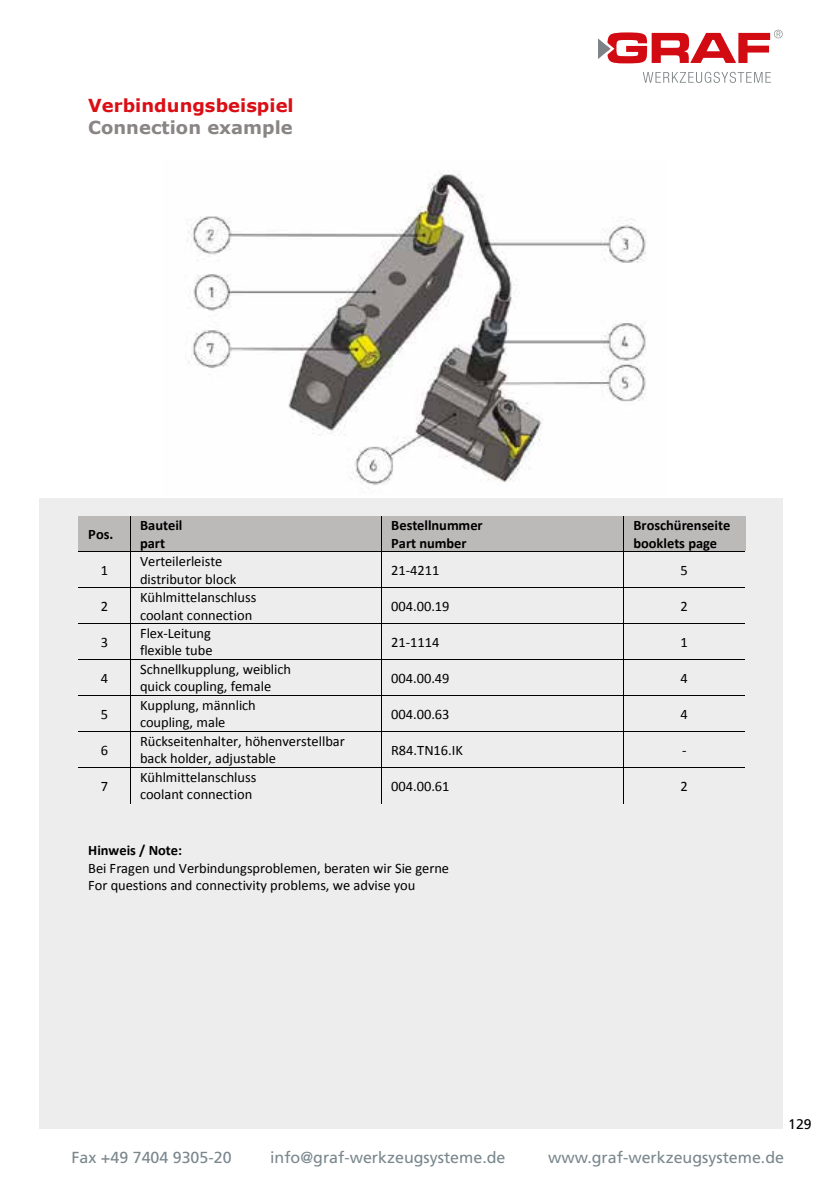
<style>
.page{position:relative;width:840px;height:1191px;background:#fff}
.page>*{position:absolute;margin:0;border:0;box-sizing:border-box;transform-origin:0 0}
.t1{font:700 17.8px "Verdana";color:#da0e15}
.t2{font:700 17.8px "Verdana";color:#898584}
.t3{font:16px "Frutiger";color:#7a878d}
.t4{font:14.4px/17.6px "Calibri";letter-spacing:-.005em;color:#000}
.t5{font:700 14.4px/17.4px "Calibri";color:#000}
.t6{font:14px "Frutiger";color:#000}
</style>
<div class="page">
<div style="left:40px;top:326px;width:742px;height:802px;background:#ededed"></div>
<svg style="left:643px;top:72px;width:127px;height:11px"></svg>
<svg style="left:598px;top:30px;width:184px;height:33px"></svg>
<div style="left:0;top:298px;width:818px;height:200px;background:#fff"></div>
<div style="left:79px;top:516px;width:51px;height:35px;background:#bcb9b9"></div>
<div style="left:130px;top:516px;width:251px;height:35px;background:#bcb9b9"></div>
<div style="left:381px;top:516px;width:241px;height:35px;background:#bcb9b9"></div>
<div style="left:623px;top:516px;width:121px;height:35px;background:#bcb9b9"></div>
<hr style="left:130px;top:516px;width:1px;height:35px;background:#000">
<hr style="left:380px;top:516px;width:1px;height:35px;background:#000">
<hr style="left:622px;top:516px;width:1px;height:35px;background:#000">
<hr style="left:79px;top:551px;width:51px;height:1px;background:#000">
<hr style="left:131px;top:551px;width:249px;height:1px;background:#000">
<hr style="left:381px;top:551px;width:241px;height:1px;background:#000">
<hr style="left:623px;top:551px;width:121px;height:1px;background:#000">
<hr style="left:130px;top:552px;width:1px;height:35px;background:#000">
<hr style="left:380px;top:552px;width:1px;height:35px;background:#000">
<hr style="left:622px;top:552px;width:1px;height:35px;background:#000">
<hr style="left:79px;top:587px;width:51px;height:1px;background:#000">
<hr style="left:131px;top:587px;width:249px;height:1px;background:#000">
<hr style="left:381px;top:587px;width:241px;height:1px;background:#000">
<hr style="left:623px;top:587px;width:121px;height:1px;background:#000">
<hr style="left:130px;top:588px;width:1px;height:35px;background:#000">
<hr style="left:380px;top:588px;width:1px;height:35px;background:#000">
<hr style="left:622px;top:588px;width:1px;height:35px;background:#000">
<hr style="left:79px;top:623px;width:51px;height:1px;background:#000">
<hr style="left:131px;top:623px;width:249px;height:1px;background:#000">
<hr style="left:381px;top:623px;width:241px;height:1px;background:#000">
<hr style="left:623px;top:623px;width:121px;height:1px;background:#000">
<hr style="left:130px;top:624px;width:1px;height:35px;background:#000">
<hr style="left:380px;top:624px;width:1px;height:35px;background:#000">
<hr style="left:622px;top:624px;width:1px;height:35px;background:#000">
<hr style="left:79px;top:659px;width:51px;height:1px;background:#000">
<hr style="left:131px;top:659px;width:249px;height:1px;background:#000">
<hr style="left:381px;top:659px;width:241px;height:1px;background:#000">
<hr style="left:623px;top:659px;width:121px;height:1px;background:#000">
<hr style="left:130px;top:660px;width:1px;height:35px;background:#000">
<hr style="left:380px;top:660px;width:1px;height:35px;background:#000">
<hr style="left:622px;top:660px;width:1px;height:35px;background:#000">
<hr style="left:79px;top:695px;width:51px;height:1px;background:#000">
<hr style="left:131px;top:695px;width:249px;height:1px;background:#000">
<hr style="left:381px;top:695px;width:241px;height:1px;background:#000">
<hr style="left:623px;top:695px;width:121px;height:1px;background:#000">
<hr style="left:130px;top:696px;width:1px;height:35px;background:#000">
<hr style="left:380px;top:696px;width:1px;height:35px;background:#000">
<hr style="left:622px;top:696px;width:1px;height:35px;background:#000">
<hr style="left:79px;top:731px;width:51px;height:1px;background:#000">
<hr style="left:131px;top:731px;width:249px;height:1px;background:#000">
<hr style="left:381px;top:731px;width:241px;height:1px;background:#000">
<hr style="left:623px;top:731px;width:121px;height:1px;background:#000">
<hr style="left:130px;top:732px;width:1px;height:35px;background:#000">
<hr style="left:380px;top:732px;width:1px;height:35px;background:#000">
<hr style="left:622px;top:732px;width:1px;height:35px;background:#000">
<hr style="left:79px;top:767px;width:51px;height:1px;background:#000">
<hr style="left:131px;top:767px;width:249px;height:1px;background:#000">
<hr style="left:381px;top:767px;width:241px;height:1px;background:#000">
<hr style="left:623px;top:767px;width:121px;height:1px;background:#000">
<hr style="left:130px;top:768px;width:1px;height:35px;background:#000">
<hr style="left:380px;top:768px;width:1px;height:35px;background:#000">
<hr style="left:622px;top:768px;width:1px;height:35px;background:#000">
<img style="left:187px;top:171px;width:460px;height:315px">
<p class="t1" style="left:88px;top:93px;width:207px">Verbindungsbeispiel</p>
<p class="t2" style="left:88px;top:115px;width:206px">Connection example</p>
<p class="t5" style="left:88px;top:525px;width:27px">Pos.</p>
<p class="t5" style="left:140px;top:516px;width:44px">Bauteil part</p>
<p class="t5" style="left:391px;top:516px;width:93px">Bestellnummer<br>Part number</p>
<p class="t5" style="left:633px;top:516px;width:98px">Broschürenseite booklets page</p>
<p class="t4" style="left:101px;top:561px;width:9px">1</p>
<p class="t4" style="left:140px;top:552px;width:98px">Verteilerleiste distributor block</p>
<p class="t4" style="left:391px;top:561px;width:50px">21-4211</p>
<p class="t4" style="left:680px;top:561px;width:9px">5</p>
<p class="t4" style="left:101px;top:597px;width:9px">2</p>
<p class="t4" style="left:140px;top:588px;width:118px">Kühlmittelanschluss coolant connection</p>
<p class="t4" style="left:391px;top:597px;width:60px">004.00.19</p>
<p class="t4" style="left:680px;top:597px;width:9px">2</p>
<p class="t4" style="left:101px;top:633px;width:9px">3</p>
<p class="t4" style="left:140px;top:624px;width:74px">Flex-Leitung flexible tube</p>
<p class="t4" style="left:391px;top:633px;width:50px">21-1114</p>
<p class="t4" style="left:680px;top:633px;width:9px">1</p>
<p class="t4" style="left:101px;top:669px;width:9px">4</p>
<p class="t4" style="left:140px;top:660px;width:152px">Schnellkupplung, weiblich quick coupling, female</p>
<p class="t4" style="left:391px;top:669px;width:60px">004.00.49</p>
<p class="t4" style="left:680px;top:669px;width:9px">4</p>
<p class="t4" style="left:101px;top:705px;width:9px">5</p>
<p class="t4" style="left:140px;top:696px;width:117px">Kupplung, männlich coupling, male</p>
<p class="t4" style="left:391px;top:705px;width:60px">004.00.63</p>
<p class="t4" style="left:680px;top:705px;width:9px">4</p>
<p class="t4" style="left:101px;top:741px;width:9px">6</p>
<p class="t4" style="left:140px;top:732px;width:206px">Rückseitenhalter, höhenverstellbar back holder, adjustable</p>
<p class="t4" style="left:391px;top:741px;width:73px">R84.TN16.IK</p>
<p class="t4" style="left:681px;top:741px;width:6px">-</p>
<p class="t4" style="left:101px;top:777px;width:9px">7</p>
<p class="t4" style="left:140px;top:768px;width:118px">Kühlmittelanschluss coolant connection</p>
<p class="t4" style="left:391px;top:777px;width:60px">004.00.61</p>
<p class="t4" style="left:680px;top:777px;width:9px">2</p>
<p class="t5" style="left:88px;top:841px;width:95px">Hinweis / Note:</p>
<p class="t4" style="left:88px;top:859px;width:362px">Bei Fragen und Verbindungsproblemen, beraten wir Sie gerne<br>For questions and connectivity problems, we advise you</p>
<p class="t6" style="left:787px;top:1115px;width:25px">129</p>
<p class="t3" style="left:71px;top:1147px;width:161px">Fax +49 7404 9305-20</p>
<p class="t3" style="left:270px;top:1147px;width:237px">info@graf-werkzeugsysteme.de</p>
<p class="t3" style="left:548px;top:1147px;width:237px">www.graf-werkzeugsysteme.de</p>
</div>
